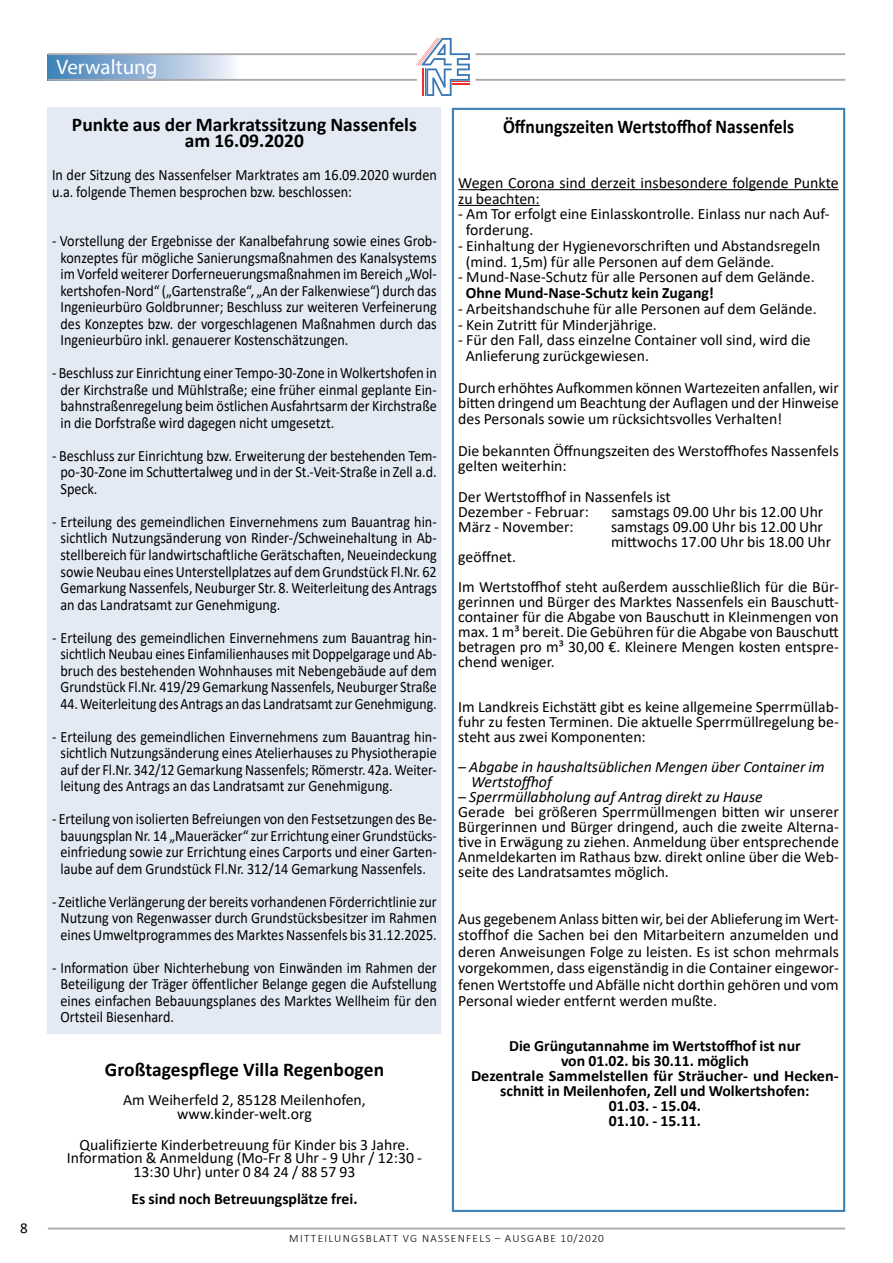
<style>
.page{position:relative;width:893px;height:1263px;background:#fff}
.page>*{position:absolute;margin:0;border:0;box-sizing:border-box;transform-origin:0 0}
.t1{font:21px "Myriad Pro";color:#fff}
.t2{font:700 19.5px/16.5px "Calibri";color:#000;text-align:center}
.t3{font:700 19.5px "Calibri";color:#000;scale:.9 1}
.t4{font:15.75px/15px "Calibri";color:#000}
.t5{font:15.75px/16.5px "Calibri";color:#000;text-align:justify;scale:.9 1}
.t6{font:15.75px/16.5px "Calibri";color:#000;text-align:justify;scale:.89 1}
.t7{font:700 15.75px/15px "Calibri";color:#000;text-align:center}
.t8{font:italic 15.75px/15px "Calibri";color:#000}
.t9{font:15.75px "Calibri";color:#000;scale:.88 1}
.t10{font:15px "Calibri";color:#000}
.t11{font:300 11.25px "Calibri";letter-spacing:.115em;color:#000}
</style>
<div class="page">
<hr style="left:48px;top:1227px;width:797px;height:2px;background:#a7a9ac">
<div style="left:48px;top:55px;width:190px;height:26px;background:linear-gradient(to right,#3c7db6,#f1f0f8)"></div>
<hr style="left:475px;top:79px;width:370px;height:2px;background:#a7a9ac">
<hr style="left:48px;top:79px;width:369px;height:2px;background:#a7a9ac">
<hr style="left:475px;top:53px;width:370px;height:2px;background:#a7a9ac">
<hr style="left:48px;top:53px;width:369px;height:2px;background:#a7a9ac">
<svg style="left:416px;top:38px;width:54px;height:58px"></svg>
<div style="left:48px;top:108px;width:393px;height:926px;background:#e4eaf4"></div>
<hr style="left:458px;top:189px;width:381px;height:1px;background:#000">
<hr style="left:458px;top:205px;width:82px;height:1px;background:#000">
<div style="left:452px;top:108px;width:393px;height:1104px;border:2px solid #3c83b8"></div>
<p class="t10" style="left:20px;top:1218px;width:9px">8</p>
<h1 class="t1" style="left:56px;top:54px;width:103px">Verwaltung</h1>
<p class="t2" style="left:72px;top:116px;width:346px">Punkte aus der Markratssitzung Nassenfels am 16.09.2020</p>
<p class="t5" style="left:52px;top:167px;width:429px">In der Sitzung des Nassenfelser Marktrates am 16.09.2020 wurden u.a. folgende Themen besprochen bzw. beschlossen:</p>
<p class="t5" style="left:61px;top:233px;width:420px;text-indent:-9px">- Vorstellung der Ergebnisse der Kanalbefahrung sowie eines Grob&shy;konzeptes für mögliche Sanierungsmaßnahmen des Kanalsystems im Vorfeld weiterer Dorferneuerungsmaßnahmen im Bereich „Wol&shy;kertshofen-Nord“ („Gartenstraße“, „An der Falkenwiese“) durch das Ingenieurbüro Goldbrunner; Beschluss zur weiteren Verfeinerung des Konzeptes bzw. der vorgeschlagenen Maßnahmen durch das Ingenieurbüro inkl. genauerer Kostenschätzungen.</p>
<p class="t6" style="left:61px;top:365px;width:424px;text-indent:-9px">- Beschluss zur Einrichtung einer Tempo-30-Zone in Wolkertshofen in der Kirchstraße und Mühlstraße; eine früher einmal geplante Ein&shy;bahnstraßenregelung beim östlichen Ausfahrtsarm der Kirchstraße in die Dorfstraße wird dagegen nicht umgesetzt.</p>
<p class="t5" style="left:61px;top:447px;width:420px;text-indent:-9px">- Beschluss zur Einrichtung bzw. Erweiterung der bestehenden Tem&shy;po-30-Zone im Schuttertalweg und in der St.-Veit-Straße in Zell a.d.<br>Speck.</p>
<p class="t5" style="left:61px;top:513px;width:420px;text-indent:-9px">- Erteilung des gemeindlichen Einvernehmens zum Bauantrag hin&shy;sichtlich Nutzungsänderung von Rinder-/Schweinehaltung in Ab&shy;stellbereich für landwirtschaftliche Gerätschaften, Neueindeckung sowie Neubau eines Unterstellplatzes auf dem Grundstück Fl.Nr. 62<br>Gemarkung Nassenfels, Neuburger Str. 8. Weiterleitung des Antrags an das Landratsamt zur Genehmigung.</p>
<p class="t5" style="left:52px;top:629px;width:429px;text-align:center">- Erteilung des gemeindlichen Einvernehmens zum Bauantrag hin&shy;sichtlich Neubau eines Einfamilienhauses mit Doppelgarage und Ab&shy;bruch des bestehenden Wohnhauses mit Nebengebäude auf dem Grundstück Fl.Nr. 419/29 Gemarkung Nassenfels, Neuburger Straße</p>
<p class="t9" style="left:61px;top:692px;width:429px">44. Weiterleitung des Antrags an das Landratsamt zur Genehmigung.</p>
<p class="t5" style="left:61px;top:728px;width:420px;text-indent:-9px">- Erteilung des gemeindlichen Einvernehmens zum Bauantrag hin&shy;sichtlich Nutzungsänderung eines Atelierhauses zu Physiotherapie auf der Fl.Nr. 342/12 Gemarkung Nassenfels; Römerstr. 42a. Weiter&shy;leitung des Antrags an das Landratsamt zur Genehmigung.</p>
<p class="t5" style="left:52px;top:810px;width:429px;text-align:center">- Erteilung von isolierten Befreiungen von den Festsetzungen des Be&shy;bauungsplan Nr. 14 „Maueräcker“ zur Errichtung einer Grundstücks&shy;einfriedung sowie zur Errichtung eines Carports und einer Garten&shy;laube auf dem Grundstück Fl.Nr. 312/14 Gemarkung Nassenfels.</p>
<p class="t6" style="left:52px;top:893px;width:434px;text-align:center">- Zeitliche Verlängerung der bereits vorhandenen Förderrichtlinie zur<br>Nutzung von Regenwasser durch Grundstücksbesitzer im Rahmen eines Umweltprogrammes des Marktes Nassenfels bis 31.12.2025.</p>
<p class="t5" style="left:61px;top:959px;width:420px;text-indent:-9px">- Information über Nichterhebung von Einwänden im Rahmen der Beteiligung der Träger öffentlicher Belange gegen die Aufstellung eines einfachen Bebauungsplanes des Marktes Wellheim für den Ortsteil Biesenhard.</p>
<p class="t2" style="left:105px;top:1061px;width:281px">Großtagespflege Villa Regenbogen</p>
<p class="t4" style="left:123px;top:1093px;width:244px;line-height:13.5px;text-align:center">Am Weiherfeld 2, 85128 Meilenhofen, www.kinder-welt.org</p>
<p class="t4" style="left:67px;top:1137px;width:357px;line-height:13.5px;text-align:center">Qualifizierte Kinderbetreuung für Kinder bis 3 Jahre.<br>Information &amp; Anmeldung (Mo-Fr 8 Uhr - 9 Uhr / 12:30 -<br>13:30 Uhr) unter 0 84 24 / 88 57 93</p>
<p class="t7" style="left:131px;top:1191px;width:228px">Es sind noch Betreuungsplätze frei.</p>
<p class="t3" style="left:503px;top:113px;width:325px">Öffnungszeiten Wertstoffhof Nassenfels</p>
<p class="t4" style="left:458px;top:174px;width:382px;line-height:15.8px">Wegen Corona sind derzeit insbesondere folgende Punkte zu beachten:</p>
<p class="t4" style="left:466px;top:206px;width:365px;line-height:15.8px;text-indent:-7px">- Am Tor erfolgt eine Einlasskontrolle. Einlass nur nach Auf&shy;forderung.</p>
<p class="t4" style="left:466px;top:237px;width:356px;line-height:15.8px;text-indent:-7px">- Einhaltung der Hygienevorschriften und Abstandsregeln (mind. 1,5m) für alle Personen auf dem Gelände.</p>
<p class="t4" style="left:458px;top:269px;width:358px">- Mund-Nase-Schutz für alle Personen auf dem Gelände.</p>
<p class="t7" style="left:466px;top:285px;width:250px">Ohne Mund-Nase-Schutz kein Zugang!</p>
<p class="t4" style="left:458px;top:301px;width:360px">- Arbeitshandschuhe für alle Personen auf dem Gelände.</p>
<p class="t4" style="left:458px;top:317px;width:200px">- Kein Zutritt für Minderjährige.</p>
<p class="t4" style="left:466px;top:332px;width:347px;line-height:15.8px;text-indent:-7px">- Für den Fall, dass einzelne Container voll sind, wird die<br>Anlieferung zurückgewiesen.</p>
<p class="t4" style="left:458px;top:379px;width:382px;line-height:15.8px;text-align:justify">Durch erhöhtes Aufkommen können Wartezeiten anfallen, wir bitten dringend um Beachtung der Auflagen und der Hinweise des Personals sowie um rücksichtsvolles Verhalten!</p>
<p class="t4" style="left:458px;top:442px;width:382px;line-height:15.8px">Die bekannten Öffnungszeiten des Werstoffhofes Nassenfels gelten weiterhin:</p>
<p class="t4" style="left:458px;top:489px;width:214px">Der Wertstoffhof in Nassenfels ist<br>Dezember - Februar:</p>
<p class="t4" style="left:611px;top:504px;width:214px">samstags 09.00 Uhr bis 12.00 Uhr</p>
<p class="t4" style="left:458px;top:519px;width:117px">März - November:</p>
<p class="t4" style="left:611px;top:519px;width:222px">samstags 09.00 Uhr bis 12.00 Uhr mittwochs 17.00 Uhr bis 18.00 Uhr</p>
<p class="t4" style="left:458px;top:541px;width:382px;line-height:30px">geöffnet.<br>Im Wertstoffhof steht außerdem ausschließlich für die Bür-</p>
<p class="t4" style="left:458px;top:594px;width:382px;text-align:justify">gerinnen und Bürger des Marktes Nassenfels ein Bauschutt&shy;container für die Abgabe von Bauschutt in Kleinmengen von max. 1 m³ bereit. Die Gebühren für die Abgabe von Bauschutt betragen pro m³ 30,00 €. Kleinere Mengen kosten entspre&shy;chend weniger.</p>
<p class="t4" style="left:458px;top:699px;width:382px;text-align:justify">Im Landkreis Eichstätt gibt es keine allgemeine Sperrmüllab&shy;fuhr zu festen Terminen. Die aktuelle Sperrmüllregelung be&shy;steht aus zwei Komponenten:</p>
<p class="t8" style="left:471px;top:759px;width:355px;text-indent:-13px">– Abgabe in haushaltsüblichen Mengen über Container im<br>Wertstoffhof</p>
<p class="t8" style="left:458px;top:789px;width:306px">– Sperrmüllabholung auf Antrag direkt zu Hause</p>
<p class="t4" style="left:458px;top:804px;width:382px;text-align:justify">Gerade bei größeren Sperrmüllmengen bitten wir unserer Bürgerinnen und Bürger dringend, auch die zweite Alterna&shy;tive in Erwägung zu ziehen. Anmeldung über entsprechende Anmeldekarten im Rathaus bzw. direkt online über die Web&shy;seite des Landratsamtes möglich.</p>
<p class="t4" style="left:458px;top:910px;width:382px;line-height:16.5px;text-align:justify">Aus gegebenem Anlass bitten wir, bei der Ablieferung im Wert&shy;stoffhof die Sachen bei den Mitarbeitern anzumelden und deren Anweisungen Folge zu leisten. Es ist schon mehrmals vorgekommen, dass eigenständig in die Container eingewor&shy;fenen Wertstoffe und Abfälle nicht dorthin gehören und vom Personal wieder entfernt werden mußte.</p>
<p class="t7" style="left:471px;top:1038px;width:369px">Die Grüngutannahme im Wertstoffhof ist nur<br>von 01.02. bis 30.11. möglich<br>Dezentrale Sammelstellen für Sträucher- und Hecken&shy;schnitt in Meilenhofen, Zell und Wolkertshofen:<br>01.03. - 15.04.<br>01.10. - 15.11.</p>
<p class="t11" style="left:289px;top:1231px;width:232px">MITTEILUNGSBLATT VG NASSENFELS – AUSGABE</p>
<p class="t11" style="left:560px;top:1231px;width:45px">10/2020</p>
</div>
